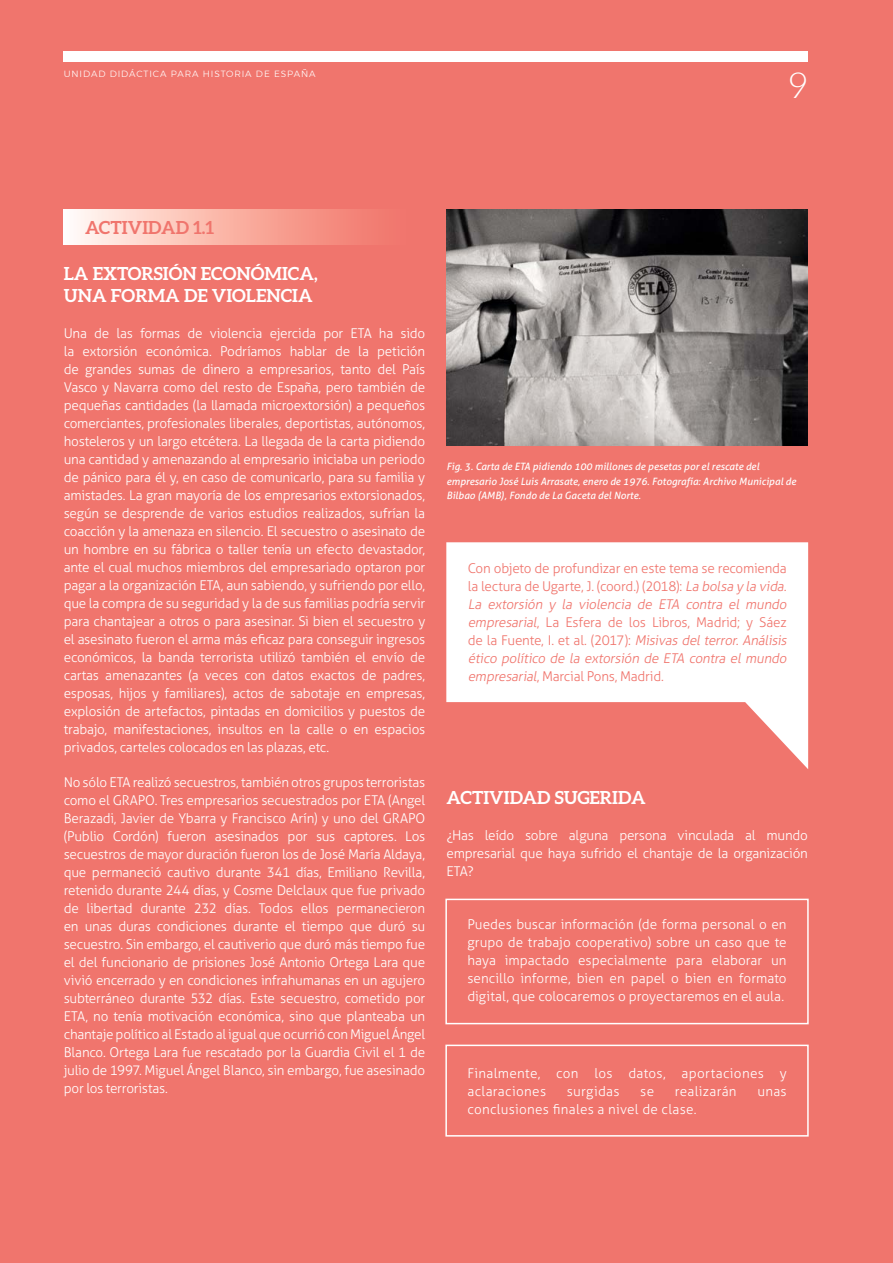
<style>
.page{position:relative;width:893px;height:1263px;background:#f0756d}
.page>*{position:absolute;margin:0;border:0;box-sizing:border-box;transform-origin:0 0}
.t1{font:300 36px "Lato";color:#fff}
.t2{font:700 18px/22.5px "Aleo";color:#fff}
.t3{font:700 18px "Aleo";color:#f0756d}
.t4{font:300 13.5px/18px "Aller";color:#fff;text-align:justify}
.t5{font:300 13.5px/18px "Aller";letter-spacing:-.02em;color:#f0756d}
.t6{font:300 13.5px/18px "Aller";letter-spacing:.02em;color:#fff}
.t7{font:300 13.5px "Aller";letter-spacing:.025em;color:#fff}
.credit_text{font:italic 10.05px/14.1px "Aller";color:#fff}
.t8{font:300 9px "Montserrat";letter-spacing:.1em;color:#fff}
.s1{font-style:italic}
</style>
<div class="page">
<svg style="left:446px;top:542px;width:362px;height:227px;fill:#fff"></svg>
<div style="left:445px;top:1044px;width:364px;height:92px;border:2px solid #fff"></div>
<div style="left:445px;top:899px;width:364px;height:125px;border:2px solid #fff"></div>
<div style="left:64px;top:210px;width:358px;height:34px;background:linear-gradient(to right,#fff8ef,#f06a5c)"></div>
<img style="left:446px;top:210px;width:362px;height:236px">
<div style="left:64px;top:51px;width:744px;height:11px;background:#fff"></div>
<p class="t8" style="left:64px;top:67px;width:253px">UNIDAD DIDÁCTICA PARA HISTORIA DE ESPAÑA</p>
<h1 class="t1" style="left:787px;top:66px;width:22px">9</h1>
<p class="t3" style="left:85px;top:217px;width:131px">ACTIVIDAD 1.1</p>
<p class="t2" style="left:64px;top:262px;width:255px">LA EXTORSIÓN ECONÓMICA,<br>UNA FORMA DE VIOLENCIA</p>
<p class="t4" style="left:64px;top:325px;width:363px">Una de las formas de violencia ejercida por ETA ha sido la extorsión económica. Podríamos hablar de la petición de grandes sumas de dinero a empresarios, tanto del País Vasco y Navarra como del resto de España, pero también de pequeñas cantidades (la llamada microextorsión) a pequeños comerciantes, profesionales liberales, deportistas, autónomos, hosteleros y un largo etcétera. La llegada de la carta pidiendo una cantidad y amenazando al empresario iniciaba un periodo de pánico para él y, en caso de comunicarlo, para su familia y amistades. La gran mayoría de los empresarios extorsionados, según se desprende de varios estudios realizados, sufrían la coacción y la amenaza en silencio. El secuestro o asesinato de un hombre en su fábrica o taller tenía un efecto devastador, ante el cual muchos miembros del empresariado optaron por pagar a la organización ETA, aun sabiendo, y sufriendo por ello, que la compra de su seguridad y la de sus familias podría servir para chantajear a otros o para asesinar. Si bien el secuestro y el asesinato fueron el arma más eficaz para conseguir ingresos económicos, la banda terrorista utilizó también el envío de cartas amenazantes (a veces con datos exactos de padres, esposas, hijos y familiares), actos de sabotaje en empresas, explosión de artefactos, pintadas en domicilios y puestos de trabajo, manifestaciones, insultos en la calle o en espacios privados, carteles colocados en las plazas, etc.</p>
<p class="t4" style="left:64px;top:774px;width:363px">No sólo ETA realizó secuestros, también otros grupos terroristas como el GRAPO. Tres empresarios secuestrados por ETA (Angel Berazadi, Javier de Ybarra y Francisco Arín) y uno del GRAPO (Publio Cordón) fueron asesinados por sus captores. Los secuestros de mayor duración fueron los de José María Aldaya, que permaneció cautivo durante 341 días, Emiliano Revilla, retenido durante 244 días, y Cosme Delclaux que fue privado de libertad durante 232 días. Todos ellos permanecieron en unas duras condiciones durante el tiempo que duró su secuestro. Sin embargo, el cautiverio que duró más tiempo fue el del funcionario de prisiones José Antonio Ortega Lara que vivió encerrado y en condiciones infrahumanas en un agujero subterráneo durante 532 días. Este secuestro, cometido por ETA, no tenía motivación económica, sino que planteaba un chantaje político al Estado al igual que ocurrió con Miguel Ángel Blanco. Ortega Lara fue rescatado por la Guardia Civil el 1 de julio de 1997. Miguel Ángel Blanco, sin embargo, fue asesinado por los terroristas.</p>
<p class="credit_text" style="left:446px;top:460px;width:351px">Fig. 3. Carta de ETA pidiendo 100 millones de pesetas por el rescate del empresario José Luis Arrasate, enero de 1976. Fotografía: Archivo Municipal de<br>Bilbao (AMB), Fondo de La Gaceta del Norte.</p>
<p class="t5" style="left:468px;top:559px;width:323px">Con objeto de profundizar en este tema se recomienda la lectura de Ugarte, J. (coord.) (2018): <span class="s1">La bolsa y la vida.<br>La extorsión y la violencia de ETA contra el mundo empresarial</span>, La Esfera de los Libros, Madrid; y Sáez d e l a F u e n te, I . e t a l . ( 2 0 1 7 ) : <span class="s1">Misivas del terror. Análisis ético político de la extorsión de ETA contra el mundo empresarial</span>, Marcial Pons, Madrid.</p>
<p class="t2" style="left:446px;top:786px;width:201px">ACTIVIDAD SUGERIDA</p>
<p class="t4" style="left:446px;top:826px;width:363px">¿Has leído sobre alguna persona vinculada al mundo empresarial que haya sufrido el chantaje de la organización ETA?</p>
<p class="t4" style="left:467px;top:916px;width:321px">Puedes buscar información (de forma personal o en grupo de trabajo cooperativo) sobre un caso que te haya impactado especialmente para elaborar un sencillo informe, bien en papel o bien en formato digital, que colocaremos o proyectaremos en el aula.</p>
<p class="t6" style="left:467px;top:1064px;width:321px">Finalmente, con los datos, aportaciones y aclaraciones</p>
<p class="t6" style="left:567px;top:1082px;width:54px">surgidas</p>
<p class="t4" style="left:640px;top:1082px;width:15px">se</p>
<p class="t7" style="left:675px;top:1083px;width:63px">realizarán</p>
<p class="t4" style="left:757px;top:1082px;width:31px">unas</p>
<p class="t6" style="left:467px;top:1100px;width:231px">conclusiones finales a nivel de clase.</p>
</div>
